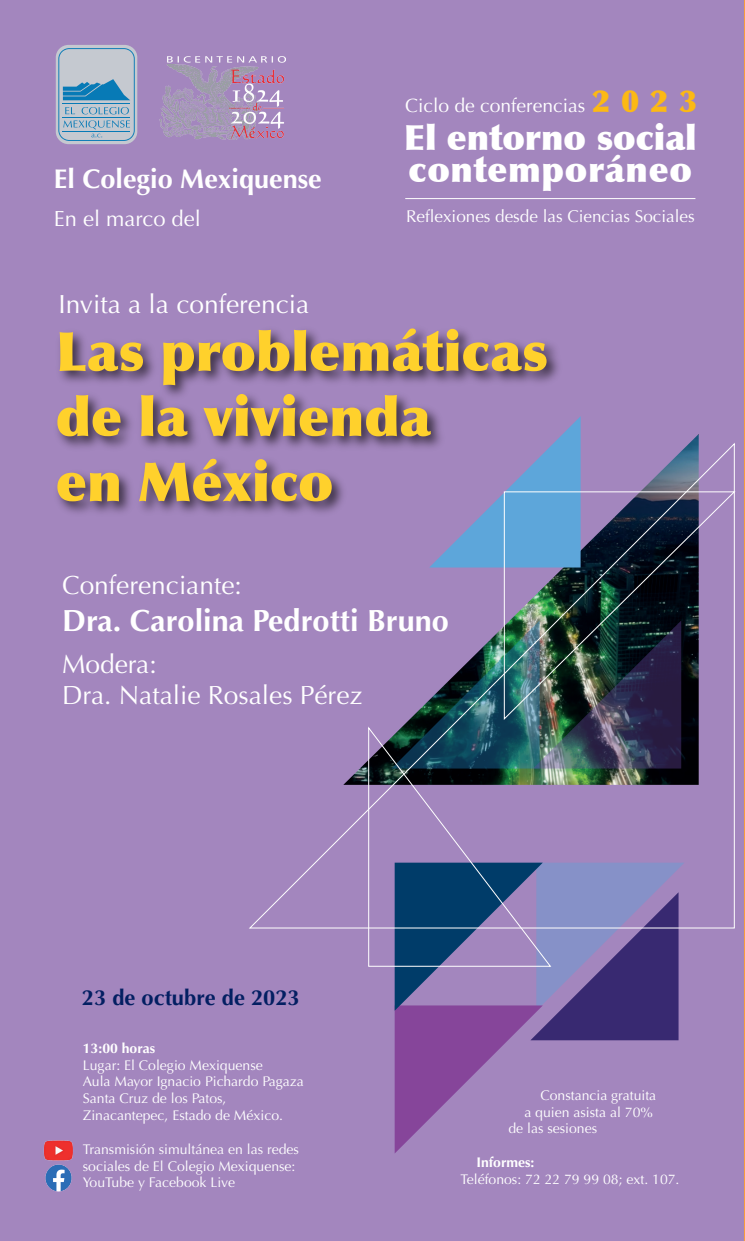
<style>
.page{position:relative;width:745px;height:1241px;background:#fff}
.page>*{position:absolute;margin:0;border:0;box-sizing:border-box;transform-origin:0 0}
.t1{font:900 54.25px/65.1px "Optima";color:#ffd12c}
.t2{font:900 34.74px/31.6px "Optima";letter-spacing:.01em;color:#fff}
.t3{font:700 30.62px "Optima";color:#fff}
.t4{font:900 30.62px "Optima";color:#fcb914}
.t5{font:700 27.04px "Optima";color:#fff}
.t6{font:26.25px/31.5px "Optima";color:#fff}
.t7{font:700 21.88px "Optima";color:#031f62}
.t8{font:21.88px "Optima";color:#fff}
.t9{font:19.25px "Optima";color:#fff}
.t10{font:17.06px "Optima";color:#fff}
.t11{font:14px/16.8px "Optima";color:#fff}
.t12{font:700 14px "Optima";color:#fff}
</style>
<div class="page">
<div style="left:0;top:0;width:743px;height:1240px;background:#a386be"></div>
<svg style="left:394px;top:928px;width:290px;height:225px"></svg>
<svg style="left:249px;top:442px;width:486px;height:486px"></svg>
<img style="left:502px;top:491px;width:234px;height:229px">
<svg style="left:367px;top:725px;width:184px;height:242px"></svg>
<div style="left:56px;top:45px;width:81px;height:99px;background:#c5c9d0;border-radius:13px"></div>
<svg style="left:58px;top:48px;width:77px;height:93px"></svg>
<img style="left:57px;top:330px;width:526px;height:205px">
<hr style="left:405px;top:198px;width:290px;height:1px;background:#fff">
<img style="left:159px;top:56px;width:126px;height:84px">
<img style="left:43px;top:1140px;width:30px;height:20px">
<img style="left:45px;top:1164px;width:26px;height:26px">
<h3 class="t5" style="left:54px;top:163px;width:269px">El Colegio Mexiquense</h3>
<h3 class="t8" style="left:54px;top:206px;width:148px">En el marco del</h3>
<h3 class="t9" style="left:405px;top:94px;width:181px">Ciclo de conferencias</h3>
<h3 class="t4" style="left:592px;top:83px;width:106px">2023</h3>
<h2 class="t2" style="left:403px;top:122px;width:294px">El entorno social contemporáneo</h2>
<p class="t10" style="left:406px;top:206px;width:290px">Reflexiones desde las Ciencias Sociales</p>
<h3 class="t6" style="left:58px;top:289px;width:252px">Invita a la conferencia</h3>
<h1 class="t1" style="left:56px;top:319px;width:493px">Las problemáticas de la vivienda<br>en México</h1>
<h3 class="t6" style="left:62px;top:569px;width:181px">Conferenciante:</h3>
<h3 class="t3" style="left:62px;top:602px;width:388px">Dra. Carolina Pedrotti Bruno</h3>
<h3 class="t6" style="left:62px;top:648px;width:302px">Modera:<br>Dra. Natalie Rosales Pérez</h3>
<h3 class="t7" style="left:82px;top:985px;width:219px">23 de octubre de 2023</h3>
<p class="t12" style="left:83px;top:1039px;width:74px">13:00 horas</p>
<p class="t11" style="left:83px;top:1056px;width:222px">Lugar: El Colegio Mexiquense<br>Aula Mayor Ignacio Pichardo Pagaza<br>Santa Cruz de los Patos,<br>Zinacantepec, Estado de México.</p>
<p class="t11" style="left:83px;top:1140px;width:217px">Transmisión simultánea en las redes sociales de El Colegio Mexiquense:<br>YouTube y Facebook Live</p>
<p class="t11" style="left:540px;top:1086px;width:117px">Constancia gratuita</p>
<p class="t11" style="left:524px;top:1103px;width:130px">a quien asista al 70%</p>
<p class="t11" style="left:508px;top:1120px;width:90px">de las sesiones</p>
<p class="t12" style="left:476px;top:1153px;width:60px">Informes:</p>
<p class="t11" style="left:460px;top:1170px;width:220px">Teléfonos: 72 22 79 99 08; ext. 107.</p>
</div>
